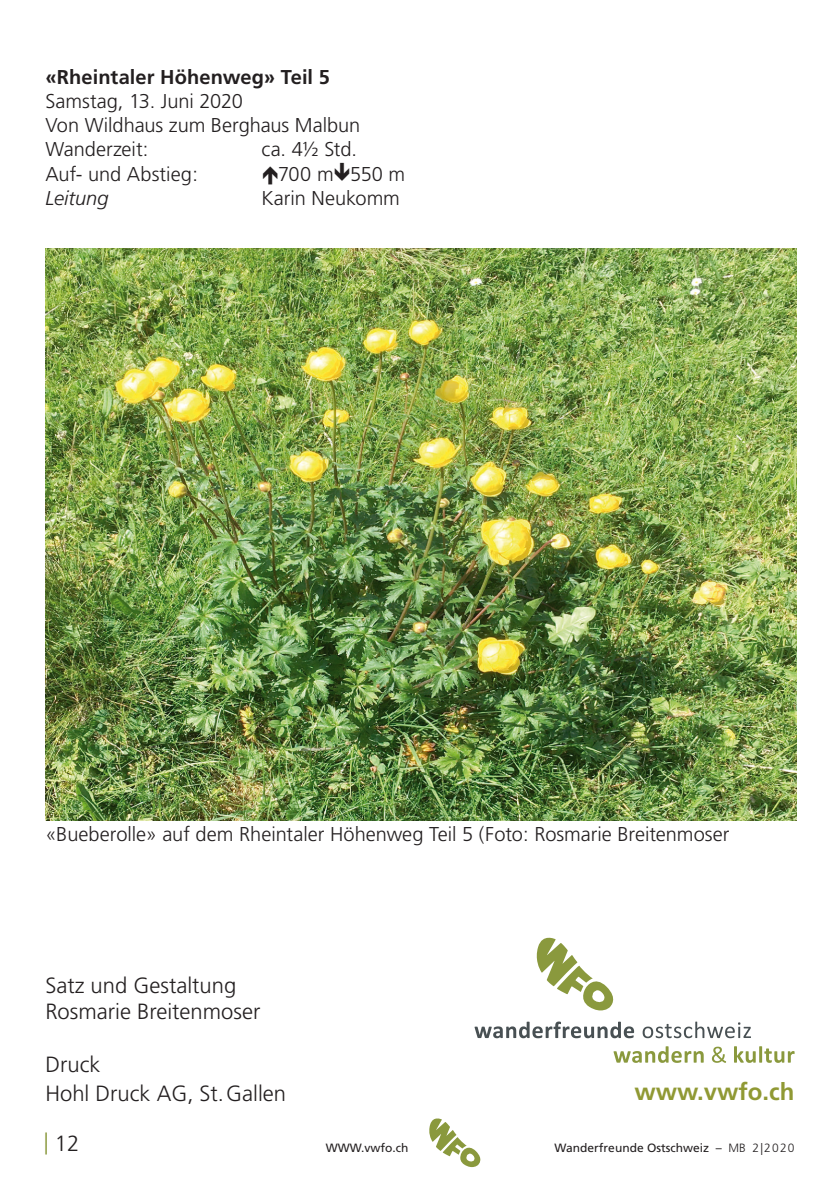
<style>
.page{position:relative;width:840px;height:1191px;background:#fff}
.page>*{position:absolute;margin:0;border:0;box-sizing:border-box;transform-origin:0 0}
.t1{font:700 24px "Frutiger";color:#909934}
.t2{font:300 22px "Frutiger LT";color:#231f20}
.Grundschrift{font:300 20px "Frutiger";color:#231f20}
.Grundschrift-2{font:700 20px "Frutiger";letter-spacing:.005em;color:#231f20}
.Grundschrift-3{font:italic 300 20px "Frutiger";color:#231f20}
.t3{font:12px "Frutiger";color:#231f20}
.s1{color:#8a993d}
.s2{font-family:"Frutiger LT";font-weight:300}
</style>
<div class="page">
<svg style="left:429px;top:1118px;width:51px;height:49px"></svg>
<svg style="left:474px;top:1021px;width:159px;height:17px"></svg>
<svg style="left:642px;top:1021px;width:108px;height:17px"></svg>
<svg style="left:613px;top:1046px;width:90px;height:16px"></svg>
<svg style="left:711px;top:1046px;width:14px;height:16px"></svg>
<svg style="left:734px;top:1046px;width:60px;height:16px"></svg>
<svg style="left:536px;top:937px;width:78px;height:74px"></svg>
<img style="left:45px;top:248px;width:750px;height:572px">
<p class="Grundschrift-2" style="left:45px;top:65px;width:286px">«Rheintaler Höhenweg» Teil 5</p>
<p class="Grundschrift" style="left:45px;top:90px;width:199px">Samstag, 13. Juni 2020</p>
<p class="Grundschrift" style="left:45px;top:114px;width:316px">Von Wildhaus zum Berghaus Malbun</p>
<p class="Grundschrift" style="left:45px;top:138px;width:104px">Wanderzeit:</p>
<p class="Grundschrift" style="left:261px;top:138px;width:97px">ca. 4½ Std.</p>
<p class="Grundschrift" style="left:45px;top:162px;width:154px">Auf- und Abstieg:</p>
<p class="Grundschrift" style="left:278px;top:162px;width:129px">700 m 550 m</p>
<p class="Grundschrift-3" style="left:45px;top:187px;width:65px">Leitung</p>
<p class="Grundschrift" style="left:261px;top:187px;width:140px">Karin Neukomm</p>
<p class="Grundschrift" style="left:45px;top:822px;width:685px">«Bueberolle» auf dem Rheintaler Höhenweg Teil 5 (Foto: Rosmarie Breitenmoser</p>
<p class="t2" style="left:45px;top:972px;width:192px">Satz und Gestaltung</p>
<p class="t2" style="left:45px;top:998px;width:216px">Rosmarie Breitenmoser</p>
<p class="t2" style="left:45px;top:1051px;width:56px">Druck</p>
<p class="t2" style="left:45px;top:1080px;width:242px">Hohl Druck AG, St.Gallen</p>
<p class="t1" style="left:634px;top:1077px;width:162px">www.vwfo.ch</p>
<p class="t2" style="left:44px;top:1131px;width:37px"><span class="s1">|</span> 12</p>
<p class="t3" style="left:325px;top:1140px;width:84px">WWW.vwfo.ch</p>
<p class="t3" style="left:554px;top:1140px;width:241px">Wanderfreunde Ostschweiz – <span class="s2">MB 2|2020</span></p>
</div>
